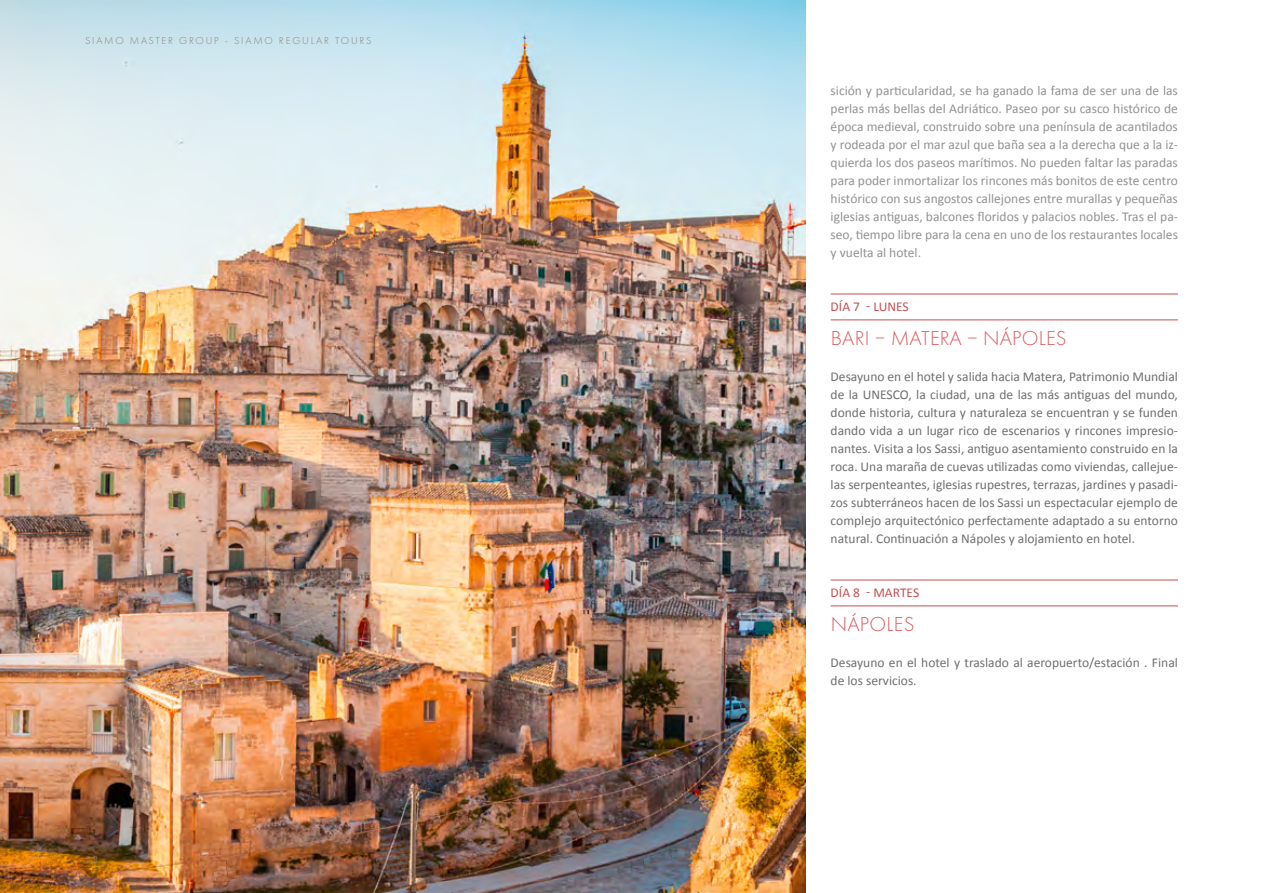
<style>
.page{position:relative;width:1263px;height:893px;background:#fff}
.page>*{position:absolute;margin:0;border:0;box-sizing:border-box;transform-origin:0 0}
.t1{font:300 21px "Futura PT";letter-spacing:.01em;color:#dd5a5f}
.t2{font:13.5px/18px "Calibri";color:#706f6f;text-align:justify}
.t3{font:13.5px/18px "Calibri";color:#929292;text-align:justify}
.t4{font:13.5px "Calibri";color:#c35054}
.t5{font:300 10.5px "Futura PT";letter-spacing:.17em;color:#8d8577}
</style>
<div class="page">
<hr style="left:831px;top:294px;width:347px;height:1px;background:#c35054">
<hr style="left:831px;top:320px;width:347px;height:1px;background:#c35054">
<hr style="left:831px;top:580px;width:347px;height:1px;background:#c35054">
<hr style="left:831px;top:606px;width:347px;height:1px;background:#c35054">
<img style="left:0;top:0;width:805px;height:893px">
<p class="t5" style="left:85px;top:34px;width:288px">SIAMO MASTER GROUP - SIAMO REGULAR TOURS</p>
<p class="t5" style="left:85px;top:853px;width:15px">58</p>
<p class="t3" style="left:831px;top:81px;width:349px">sición y particularidad, se ha ganado la fama de ser una de las perlas más bellas del Adriático. Paseo por su casco histórico de época medieval, construido sobre una península de acantilados y rodeada por el mar azul que baña sea a la derecha que a la iz&shy;quierda los dos paseos marítimos. No pueden faltar las paradas para poder inmortalizar los rincones más bonitos de este centro histórico con sus angostos callejones entre murallas y pequeñas iglesias antiguas, balcones floridos y palacios nobles. Tras el pa&shy;seo, tiempo libre para la cena en uno de los restaurantes locales y vuelta al hotel.</p>
<p class="t4" style="left:831px;top:298px;width:80px">DÍA 7 - LUNES</p>
<h1 class="t1" style="left:831px;top:326px;width:237px">BARI – MATERA – NÁPOLES</h1>
<p class="t2" style="left:831px;top:367px;width:349px">Desayuno en el hotel y salida hacia Matera, Patrimonio Mundial de la UNESCO, la ciudad, una de las más antiguas del mundo, donde historia, cultura y naturaleza se encuentran y se funden dando vida a un lugar rico de escenarios y rincones impresio&shy;nantes. Visita a los Sassi, antiguo asentamiento construido en la roca. Una maraña de cuevas utilizadas como viviendas, callejue&shy;las serpenteantes, iglesias rupestres, terrazas, jardines y pasadi&shy;zos subterráneos hacen de los Sassi un espectacular ejemplo de complejo arquitectónico perfectamente adaptado a su entorno natural. Continuación a Nápoles y alojamiento en hotel.</p>
<p class="t4" style="left:831px;top:584px;width:90px">DÍA 8 - MARTES</p>
<h1 class="t1" style="left:831px;top:612px;width:85px">NÁPOLES</h1>
<p class="t2" style="left:831px;top:653px;width:349px">Desayuno en el hotel y traslado al aeropuerto/estación . Final de los servicios.</p>
</div>
